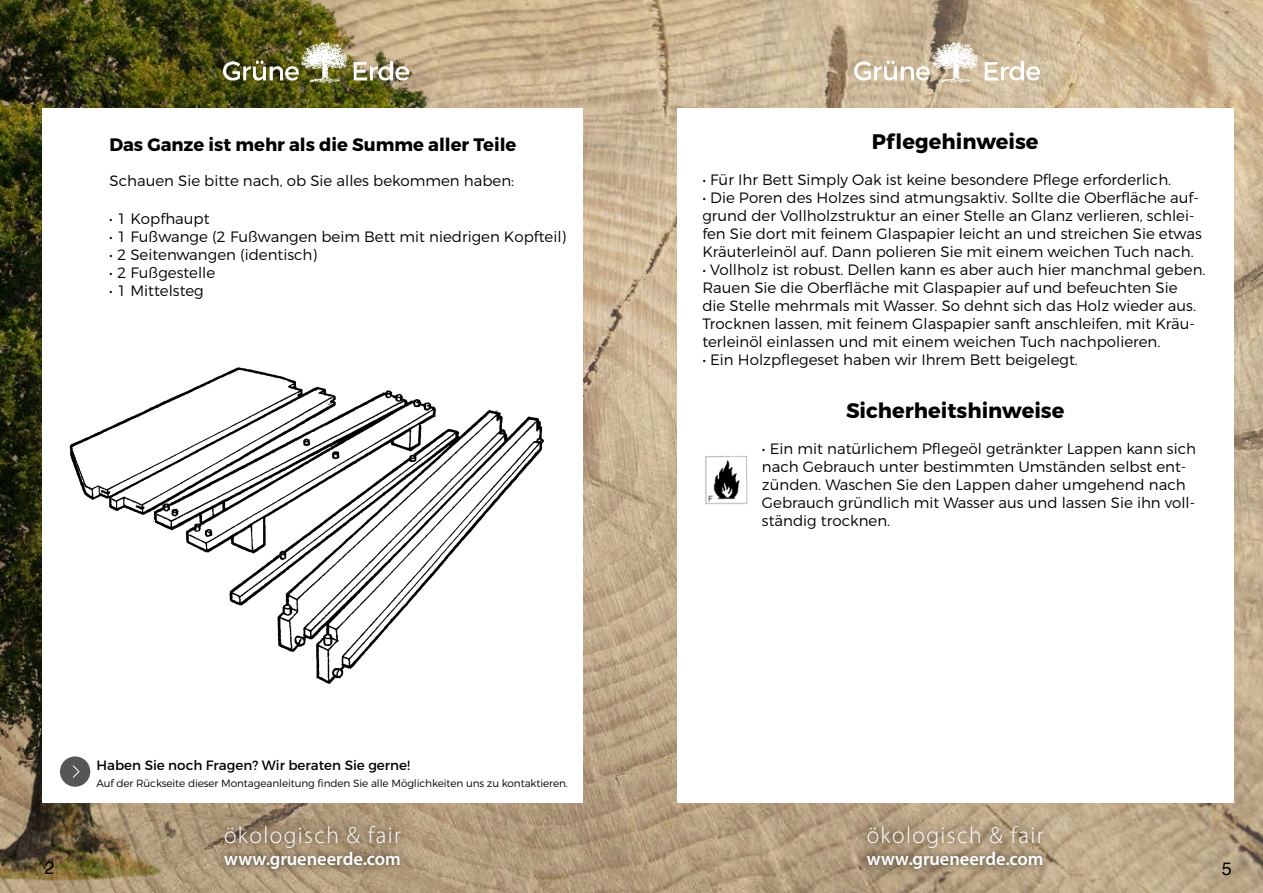
<style>
.page{position:relative;width:1263px;height:893px;background:#fff}
.page>*{position:absolute;margin:0;border:0;box-sizing:border-box;transform-origin:0 0}
.t1{font:300 23.55px "Myriad Pro";letter-spacing:.06em;color:#fff}
.t2{font:700 21px "Montserrat";color:#000}
.t3{font:600 18.45px "Myriad Pro";letter-spacing:-.005em;color:#fff}
.t4{font:700 18px "Montserrat";color:#000}
.t5{font:18px "Helvetica";color:#000}
.t6{font:300 15px/18px "Montserrat";color:#000}
.t7{font:13.5px "Montserrat";color:#000}
.t8{font:300 10.5px "Montserrat";letter-spacing:-.01em;color:#000}
</style>
<div class="page">
<img style="left:646px;top:0;width:617px;height:893px">
<img style="left:0;top:0;width:646px;height:893px">
<div style="left:43px;top:109px;width:540px;height:694px;background:#fff"></div>
<img style="left:855px;top:43px;width:185px;height:40px">
<img style="left:223px;top:43px;width:185px;height:40px">
<div style="left:677px;top:109px;width:556px;height:694px;background:#fff"></div>
<div style="left:60px;top:756px;width:30px;height:31px;background:#565655;border-radius:50%"></div>
<svg style="left:72px;top:765px;width:8px;height:13px"></svg>
<div style="left:216px;top:817px;width:193px;height:61px;background:#000;opacity:.75"></div>
<div style="left:858px;top:817px;width:194px;height:61px;background:#000;opacity:.75"></div>
<img style="left:705px;top:456px;width:43px;height:49px">
<img style="left:69px;top:367px;width:475px;height:317px">
<p class="t4" style="left:109px;top:133px;width:409px">Das Ganze ist mehr als die Summe aller Teile</p>
<p class="t6" style="left:110px;top:171px;width:406px">Schauen Sie bitte nach, ob Sie alles bekommen haben:</p>
<p class="t6" style="left:109px;top:210px;width:102px">• 1 Kopfhaupt</p>
<p class="t6" style="left:109px;top:228px;width:458px">• 1 Fußwange (2 Fußwangen beim Bett mit niedrigen Kopfteil)</p>
<p class="t6" style="left:109px;top:246px;width:209px">• 2 Seitenwangen (identisch)</p>
<p class="t6" style="left:109px;top:264px;width:107px">• 2 Fußgestelle</p>
<p class="t6" style="left:109px;top:282px;width:96px">• 1 Mittelsteg</p>
<h2 class="t2" style="left:872px;top:128px;width:168px">Pflegehinweise</h2>
<p class="t6" style="left:702px;top:170px;width:470px">• Für Ihr Bett Simply Oak ist keine besondere Pflege erforderlich.</p>
<p class="t6" style="left:702px;top:188px;width:501px">• Die Poren des Holzes sind atmungsaktiv. Sollte die Oberfläche auf&shy;grund der Vollholzstruktur an einer Stelle an Glanz verlieren, schlei&shy;fen Sie dort mit feinem Glaspapier leicht an und streichen Sie etwas Kräuterleinöl auf. Dann polieren Sie mit einem weichen Tuch nach.</p>
<p class="t6" style="left:702px;top:260px;width:505px">• Vollholz ist robust. Dellen kann es aber auch hier manchmal geben.<br>Rauen Sie die Oberfläche mit Glaspapier auf und befeuchten Sie<br>die Stelle mehrmals mit Wasser. So dehnt sich das Holz wieder aus.<br>Trocknen lassen, mit feinem Glaspapier sanft anschleifen, mit Kräu&shy;terleinöl einlassen und mit einem weichen Tuch nachpolieren.</p>
<p class="t6" style="left:702px;top:350px;width:377px">• Ein Holzpflegeset haben wir Ihrem Bett beigelegt.</p>
<h2 class="t2" style="left:846px;top:398px;width:220px">Sicherheitshinweise</h2>
<p class="t6" style="left:762px;top:440px;width:436px">• Ein mit natürlichem Pflegeöl getränkter Lappen kann sich nach Gebrauch unter bestimmten Umständen selbst ent&shy;zünden. Waschen Sie den Lappen daher umgehend nach Gebrauch gründlich mit Wasser aus und lassen Sie ihn voll&shy;ständig trocknen.</p>
<p class="t7" style="left:97px;top:757px;width:315px">Haben Sie noch Fragen? Wir beraten Sie gerne!</p>
<p class="t8" style="left:97px;top:777px;width:473px">Auf der Rückseite dieser Montageanleitung finden Sie alle Möglichkeiten uns zu kontaktieren.</p>
<h1 class="t1" style="left:224px;top:821px;width:178px">ökologisch &amp; fair</h1>
<p class="t3" style="left:224px;top:847px;width:178px">www.grueneerde.com</p>
<h1 class="t1" style="left:867px;top:821px;width:178px">ökologisch &amp; fair</h1>
<p class="t3" style="left:867px;top:847px;width:178px">www.grueneerde.com</p>
<p class="t5" style="left:44px;top:854px;width:12px">2</p>
<p class="t5" style="left:1222px;top:854px;width:12px">5</p>
</div>
